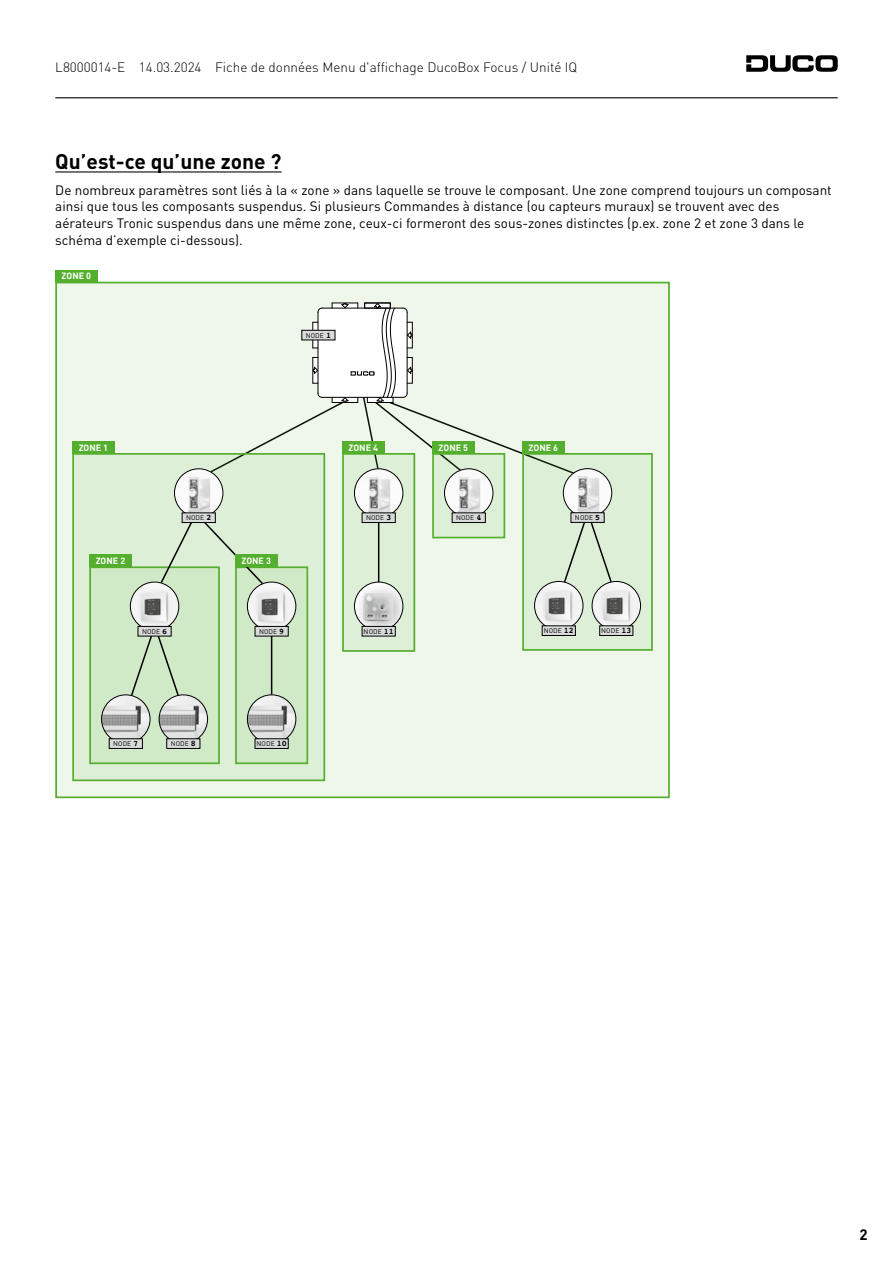
<style>
.page{position:relative;width:893px;height:1263px;background:#fff}
.page>*{position:absolute;margin:0;border:0;box-sizing:border-box;transform-origin:0 0}
.t1{font:700 21px "DINOT";color:#000}
.t2{font:700 15px "DINOT";color:#000}
.t3{font:13.5px/16.8px "DINOT";color:#000}
.t4{font:300 13.5px "DINOT";color:#000}
.t5{font:700 9px "DINOT";color:#fff}
.t6{font:6.75px "DINOT";letter-spacing:.01em;color:#000}
.s1{font-family:"Courier";font-weight:700;font-size:8.25px}
</style>
<div class="page">
<svg style="left:746px;top:55px;width:92px;height:17px"></svg>
<hr style="left:55px;top:97px;width:783px;height:1px;background:#000">
<hr style="left:55px;top:171px;width:227px;height:1px;background:#000">
<div style="left:56px;top:283px;width:613px;height:514px;background:#eef7ea"></div>
<div style="left:55px;top:282px;width:615px;height:516px;border:2px solid #54af2e"></div>
<div style="left:73px;top:454px;width:251px;height:326px;background:#deefd7"></div>
<div style="left:72px;top:453px;width:253px;height:328px;border:2px solid #54af2e"></div>
<div style="left:523px;top:454px;width:129px;height:196px;background:#deefd7"></div>
<div style="left:522px;top:453px;width:131px;height:198px;border:2px solid #54af2e"></div>
<svg style="left:563px;top:511px;width:49px;height:80px"></svg>
<div style="left:90px;top:567px;width:129px;height:196px;background:#d0e9c6"></div>
<div style="left:89px;top:566px;width:131px;height:198px;border:2px solid #54af2e"></div>
<div style="left:236px;top:567px;width:71px;height:196px;background:#d0e9c6"></div>
<div style="left:235px;top:566px;width:73px;height:198px;border:2px solid #54af2e"></div>
<div style="left:343px;top:454px;width:71px;height:197px;background:#deefd7"></div>
<div style="left:342px;top:453px;width:73px;height:199px;border:2px solid #54af2e"></div>
<div style="left:433px;top:454px;width:71px;height:83px;background:#deefd7"></div>
<div style="left:432px;top:453px;width:73px;height:85px;border:2px solid #54af2e"></div>
<hr style="left:378px;top:514px;width:1px;height:76px;background:#000">
<svg style="left:156px;top:512px;width:115px;height:80px"></svg>
<svg style="left:199px;top:303px;width:387px;height:176px"></svg>
<div style="left:302px;top:330px;width:33px;height:10px;background:#d9dada"></div>
<div style="left:301px;top:330px;width:34px;height:10px;border:1px solid #000"></div>
<img style="left:174px;top:468px;width:49px;height:49px;border-radius:25px">
<div style="left:174px;top:468px;width:49px;height:49px;border:1px solid #000;border-radius:50%"></div>
<div style="left:182px;top:513px;width:33px;height:9px;background:#d9dada"></div>
<div style="left:182px;top:512px;width:34px;height:11px;border:1px solid #000"></div>
<img style="left:354px;top:468px;width:49px;height:49px;border-radius:25px">
<div style="left:354px;top:468px;width:49px;height:49px;border:1px solid #000;border-radius:50%"></div>
<div style="left:362px;top:513px;width:33px;height:9px;background:#d9dada"></div>
<div style="left:362px;top:512px;width:34px;height:11px;border:1px solid #000"></div>
<svg style="left:130px;top:625px;width:49px;height:79px"></svg>
<img style="left:101px;top:694px;width:49px;height:50px;border-radius:25px">
<div style="left:101px;top:694px;width:49px;height:50px;border:1px solid #000;border-radius:50%"></div>
<img style="left:159px;top:694px;width:49px;height:50px;border-radius:25px">
<div style="left:159px;top:694px;width:49px;height:50px;border:1px solid #000;border-radius:50%"></div>
<div style="left:109px;top:739px;width:33px;height:9px;background:#d9dada"></div>
<div style="left:109px;top:738px;width:34px;height:11px;border:1px solid #000"></div>
<div style="left:167px;top:739px;width:33px;height:9px;background:#d9dada"></div>
<div style="left:166px;top:738px;width:34px;height:11px;border:1px solid #000"></div>
<hr style="left:271px;top:626px;width:1px;height:77px;background:#000">
<img style="left:247px;top:694px;width:49px;height:50px;border-radius:25px">
<div style="left:247px;top:694px;width:49px;height:50px;border:1px solid #000;border-radius:50%"></div>
<div style="left:255px;top:739px;width:33px;height:9px;background:#d9dada"></div>
<div style="left:255px;top:738px;width:34px;height:11px;border:1px solid #000"></div>
<img style="left:130px;top:582px;width:49px;height:49px;border-radius:25px">
<div style="left:130px;top:582px;width:49px;height:49px;border:1px solid #000;border-radius:50%"></div>
<div style="left:138px;top:626px;width:33px;height:10px;background:#d9dada"></div>
<div style="left:138px;top:626px;width:34px;height:10px;border:1px solid #000"></div>
<img style="left:247px;top:582px;width:49px;height:49px;border-radius:25px">
<div style="left:247px;top:582px;width:49px;height:49px;border:1px solid #000;border-radius:50%"></div>
<div style="left:255px;top:626px;width:33px;height:10px;background:#d9dada"></div>
<div style="left:255px;top:626px;width:34px;height:10px;border:1px solid #000"></div>
<div style="left:354px;top:582px;width:49px;height:49px;background:#000;opacity:.3"></div>
<img style="left:358px;top:582px;width:45px;height:49px">
<div style="left:354px;top:582px;width:49px;height:49px;border:1px solid #000;border-radius:50%"></div>
<div style="left:362px;top:626px;width:33px;height:10px;background:#d9dada"></div>
<div style="left:362px;top:626px;width:34px;height:10px;border:1px solid #000"></div>
<img style="left:444px;top:468px;width:49px;height:49px;border-radius:25px">
<div style="left:444px;top:468px;width:49px;height:49px;border:1px solid #000;border-radius:50%"></div>
<div style="left:452px;top:513px;width:33px;height:9px;background:#d9dada"></div>
<div style="left:452px;top:512px;width:34px;height:11px;border:1px solid #000"></div>
<img style="left:563px;top:468px;width:49px;height:49px;border-radius:25px">
<div style="left:563px;top:468px;width:49px;height:49px;border:1px solid #000;border-radius:50%"></div>
<div style="left:571px;top:513px;width:33px;height:9px;background:#d9dada"></div>
<div style="left:571px;top:512px;width:33px;height:11px;border:1px solid #000"></div>
<div style="left:72px;top:441px;width:43px;height:13px;background:#54af2e"></div>
<div style="left:89px;top:554px;width:43px;height:13px;background:#54af2e"></div>
<div style="left:235px;top:554px;width:42px;height:13px;background:#54af2e"></div>
<div style="left:342px;top:441px;width:42px;height:13px;background:#54af2e"></div>
<div style="left:432px;top:441px;width:42px;height:13px;background:#54af2e"></div>
<div style="left:522px;top:441px;width:43px;height:13px;background:#54af2e"></div>
<div style="left:55px;top:270px;width:43px;height:13px;background:#54af2e"></div>
<img style="left:534px;top:581px;width:49px;height:49px;border-radius:25px">
<div style="left:534px;top:581px;width:49px;height:49px;border:1px solid #000;border-radius:50%"></div>
<div style="left:542px;top:626px;width:33px;height:9px;background:#d9dada"></div>
<div style="left:542px;top:625px;width:34px;height:11px;border:1px solid #000"></div>
<img style="left:592px;top:581px;width:49px;height:49px;border-radius:25px">
<div style="left:592px;top:581px;width:49px;height:49px;border:1px solid #000;border-radius:50%"></div>
<div style="left:600px;top:626px;width:33px;height:9px;background:#d9dada"></div>
<div style="left:599px;top:625px;width:34px;height:11px;border:1px solid #000"></div>
<p class="t4" style="left:55px;top:58px;width:524px">L8000014-E 14.03.2024 Fiche de données Menu d'affichage DucoBox Focus / Unité IQ</p>
<h1 class="t1" style="left:55px;top:147px;width:228px">Qu’est-ce qu’une zone ?</h1>
<p class="t3" style="left:55px;top:181px;width:778px">De nombreux paramètres sont liés à la « zone » dans laquelle se trouve le composant. Une zone comprend toujours un composant ainsi que tous les composants suspendus. Si plusieurs Commandes à distance (ou capteurs muraux) se trouvent avec des aérateurs Tronic suspendus dans une même zone, ceux-ci formeront des sous-zones distinctes (p.ex. zone 2 et zone 3 dans le schéma d’exemple ci-dessous).</p>
<p class="t5" style="left:62px;top:270px;width:31px">ZONE 0</p>
<p class="t5" style="left:79px;top:441px;width:31px">ZONE 1</p>
<p class="t6" style="left:306px;top:331px;width:27px">NODE <span class="s1">1</span></p>
<p class="t5" style="left:349px;top:441px;width:31px">ZONE 4</p>
<p class="t5" style="left:439px;top:441px;width:31px">ZONE 5</p>
<p class="t5" style="left:529px;top:441px;width:31px">ZONE 6</p>
<p class="t6" style="left:186px;top:513px;width:27px">NODE <span class="s1">2</span></p>
<p class="t6" style="left:366px;top:513px;width:27px">NODE <span class="s1">3</span></p>
<p class="t6" style="left:456px;top:513px;width:27px">NODE <span class="s1">4</span></p>
<p class="t6" style="left:575px;top:513px;width:27px">NODE <span class="s1">5</span></p>
<p class="t5" style="left:96px;top:555px;width:31px">ZONE 2</p>
<p class="t5" style="left:241px;top:555px;width:31px">ZONE 3</p>
<p class="t6" style="left:142px;top:627px;width:27px">NODE <span class="s1">6</span></p>
<p class="t6" style="left:259px;top:627px;width:27px">NODE <span class="s1">9</span></p>
<p class="t6" style="left:364px;top:627px;width:32px">NODE <span class="s1">11</span></p>
<p class="t6" style="left:113px;top:739px;width:27px">NODE <span class="s1">7</span></p>
<p class="t6" style="left:171px;top:739px;width:27px">NODE <span class="s1">8</span></p>
<p class="t6" style="left:257px;top:739px;width:32px">NODE <span class="s1">10</span></p>
<p class="t6" style="left:544px;top:626px;width:32px">NODE <span class="s1">12</span></p>
<p class="t6" style="left:601px;top:626px;width:32px">NODE <span class="s1">13</span></p>
<p class="t2" style="left:859px;top:1224px;width:10px">2</p>
</div>
